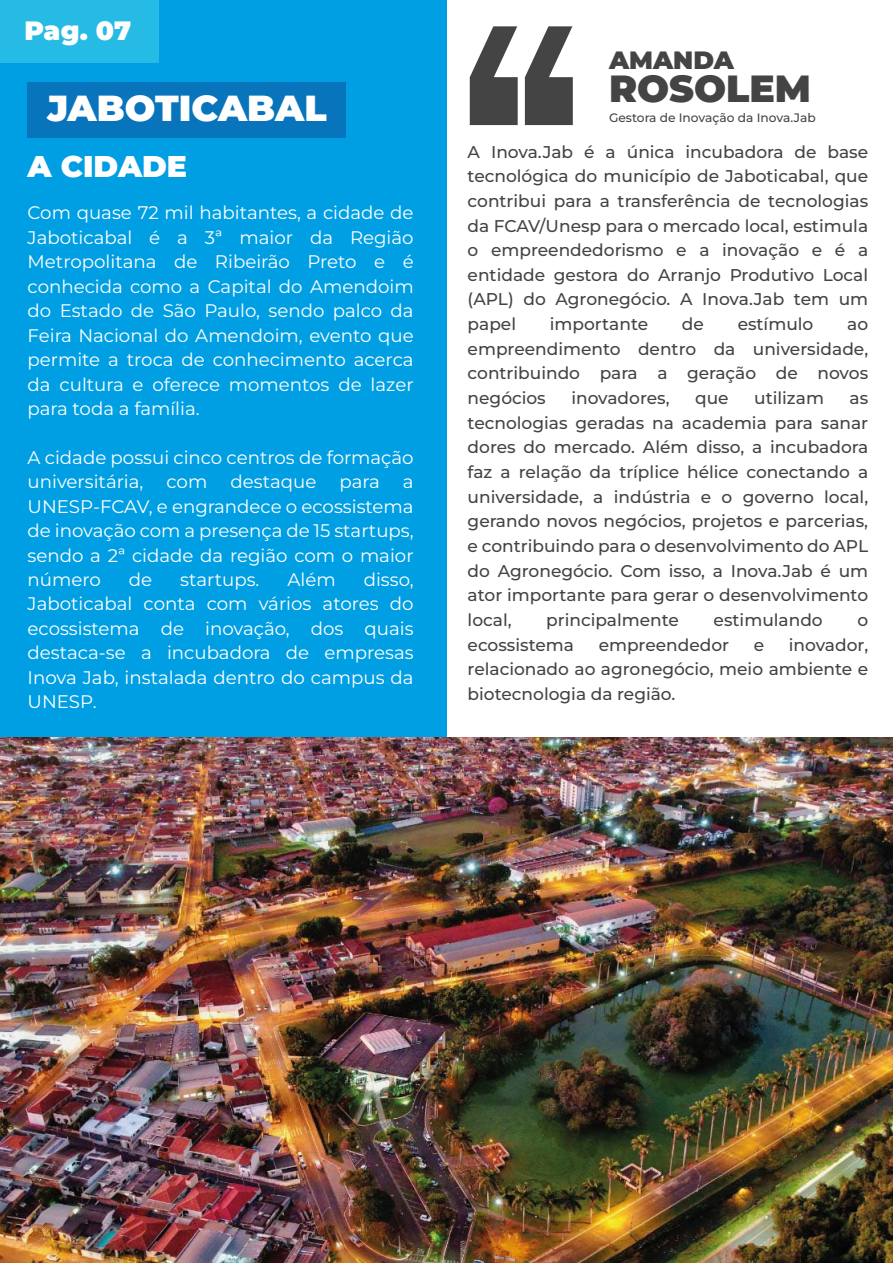
<style>
.page{position:relative;width:893px;height:1263px;background:#fff}
.page>*{position:absolute;margin:0;border:0;box-sizing:border-box;transform-origin:0 0}
.t1{font:900 37.8px "Montserrat";color:#444}
.t2{font:900 36.15px "Montserrat";color:#fff}
.t3{font:900 30px "Montserrat";color:#fff}
.t4{font:900 26.55px "Montserrat";color:#fff}
.t5{font:900 25.05px "Montserrat";color:#444}
.t6{font:18.15px/24.5px "Montserrat";color:#fff;text-align:justify}
.t7{font:500 16.95px/24.6px "Montserrat";color:#444;text-align:justify}
.t8{font:500 12.15px "Montserrat";color:#444}
</style>
<div class="page">
<div style="left:0;top:0;width:446px;height:737px;background:#009fe3"></div>
<div style="left:0;top:0;width:158px;height:63px;background:#25bbe4"></div>
<svg style="left:470px;top:26px;width:48px;height:99px"></svg>
<svg style="left:525px;top:26px;width:48px;height:99px"></svg>
<div style="left:28px;top:82px;width:318px;height:55px;background:#0874bb"></div>
<img style="left:0;top:737px;width:893px;height:526px">
<hr style="left:892px;top:0;width:1px;height:106px;background:#009fe3">
<hr style="left:892px;top:785px;width:1px;height:478px;background:#009fe3">
<h3 class="t4" style="left:24px;top:13px;width:108px">Pag. 07</h3>
<h2 class="t2" style="left:47px;top:84px;width:281px">JABOTICABAL</h2>
<h3 class="t3" style="left:28px;top:146px;width:161px">A CIDADE</h3>
<p class="t6" style="left:28px;top:200px;width:388px">Com quase 72 mil habitantes, a cidade de Jaboticabal é a 3ª maior da Região Metropolitana de Ribeirão Preto e é conhecida como a Capital do Amendoim do Estado de São Paulo, sendo palco da Feira Nacional do Amendoim, evento que permite a troca de conhecimento acerca da cultura e oferece momentos de lazer para toda a família.</p>
<p class="t6" style="left:28px;top:445px;width:388px">A cidade possui cinco centros de formação universitária,</p>
<p class="t6" style="left:167px;top:469px;width:42px">com</p>
<p class="t6" style="left:230px;top:469px;width:87px">destaque</p>
<p class="t6" style="left:340px;top:469px;width:42px">para</p>
<p class="t6" style="left:28px;top:469px;width:388px;text-indent:375px">a UNESP-FCAV, e engrandece o ecossistema de inovação com a presença de 15 startups, sendo a 2ª cidade da região com o maior número</p>
<p class="t6" style="left:28px;top:567px;width:388px;text-indent:336px">disso, Jaboticabal conta com vários atores do ecossistema de inovação, dos quais destaca-se a incubadora de empresas Inova Jab, instalada dentro do campus da UNESP.</p>
<p class="t6" style="left:129px;top:567px;width:25px">de</p>
<p class="t6" style="left:180px;top:567px;width:81px">startups.</p>
<p class="t6" style="left:287px;top:567px;width:50px">Além</p>
<h3 class="t5" style="left:609px;top:43px;width:126px">AMANDA</h3>
<h1 class="t1" style="left:609px;top:63px;width:204px">ROSOLEM</h1>
<p class="t8" style="left:609px;top:109px;width:208px">Gestora de Inovação da Inova.Jab</p>
<p class="t7" style="left:468px;top:139px;width:402px">A Inova.Jab é a única incubadora de base tecnológica do município de Jaboticabal, que contribui para a transferência de tecnologias da FCAV/Unesp para o mercado local, estimula o empreendedorismo e a inovação e é a entidade gestora do Arranjo Produtivo Local (APL) do Agronegócio. A Inova.Jab tem um papel</p>
<p class="t7" style="left:550px;top:311px;width:100px">importante</p>
<p class="t7" style="left:682px;top:311px;width:24px">de</p>
<p class="t7" style="left:738px;top:311px;width:77px">estímulo</p>
<p class="t7" style="left:468px;top:311px;width:402px;text-indent:380px">ao empreendimento dentro da universidade, contribuindo para a geração de novos negócios</p>
<p class="t7" style="left:571px;top:385px;width:100px">inovadores,</p>
<p class="t7" style="left:695px;top:385px;width:35px">que</p>
<p class="t7" style="left:754px;top:385px;width:71px">utilizam</p>
<p class="t7" style="left:468px;top:385px;width:402px;text-indent:382px">as tecnologias geradas na academia para sanar dores do mercado. Além disso, a incubadora faz a relação da tríplice hélice conectando a universidade, a indústria e o governo local, gerando novos negócios, projetos e parcerias, e contribuindo para o desenvolvimento do APL do Agronegócio. Com isso, a Inova.Jab é um ator importante para gerar o desenvolvimento local,</p>
<p class="t7" style="left:546px;top:607px;width:134px">principalmente</p>
<p class="t7" style="left:714px;top:607px;width:111px">estimulando</p>
<p class="t7" style="left:857px;top:607px;width:12px">o</p>
<p class="t7" style="left:468px;top:632px;width:108px">ecossistema</p>
<p class="t7" style="left:599px;top:632px;width:132px">empreendedor</p>
<p class="t7" style="left:754px;top:632px;width:12px">e</p>
<p class="t7" style="left:468px;top:632px;width:402px;text-indent:321px">inovador, relacionado ao agronegócio, meio ambiente e biotecnologia da região.</p>
</div>
